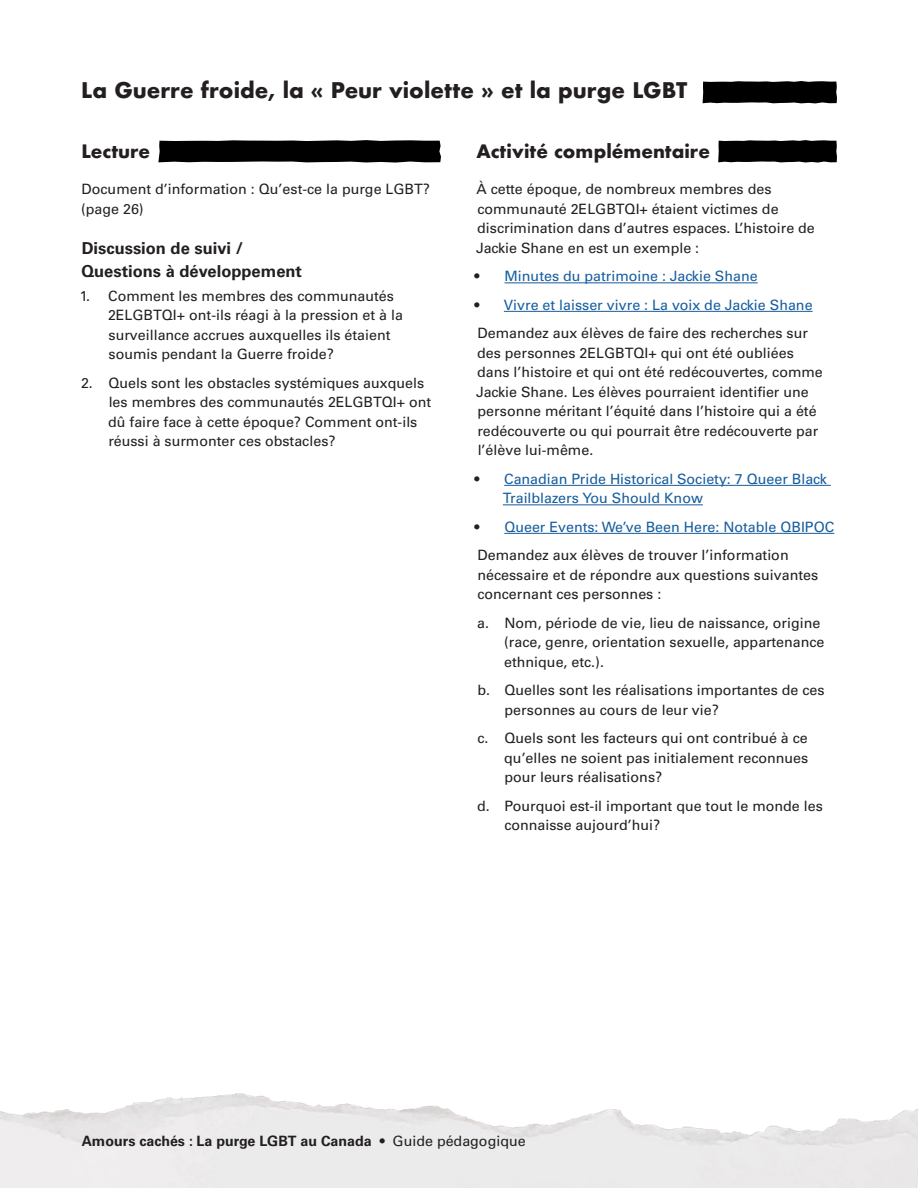
<style>
.page{position:relative;width:918px;height:1188px;background:#fff}
.page>*{position:absolute;margin:0;border:0;box-sizing:border-box;transform-origin:0 0}
.Heading_2{font:700 21px "Futura";color:#231f20}
.Heading_3{font:700 18px "Futura";color:#231f20}
.Heading_4{font:700 16.5px/22.5px "Univers LT Pro 65";color:#231f20}
.Body{font:14.25px/19.5px "Univers LT Pro 55 Roman";color:#231f20}
.t1{font:14.25px/19.5px "Univers LT Pro 55 Roman";color:#175d9e}
.t2{font:700 14.25px "Univers LT Pro 65";color:#231f20}
.s1{color:#231f20}
.s2{font-family:"Univers LT Pro 55 Roman";font-weight:400}
</style>
<div class="page">
<hr style="left:505px;top:282px;width:253px;height:1px;background:#175d9e">
<hr style="left:504px;top:311px;width:309px;height:1px;background:#175d9e">
<hr style="left:504px;top:485px;width:327px;height:1px;background:#175d9e">
<hr style="left:503px;top:504px;width:200px;height:1px;background:#175d9e">
<hr style="left:504px;top:533px;width:330px;height:1px;background:#175d9e">
<svg style="left:703px;top:81px;width:134px;height:22px;background:#090909"></svg>
<svg style="left:718px;top:140px;width:119px;height:23px;background:#141414"></svg>
<svg style="left:158px;top:140px;width:283px;height:23px;background:#141414"></svg>
<p class="Heading_2" style="left:81px;top:75px;width:608px">La Guerre froide, la « Peur violette » et la purge LGBT</p>
<p class="Heading_3" style="left:81px;top:139px;width:70px">Lecture</p>
<p class="Body" style="left:81px;top:179px;width:350px">Document d’information : Qu’est-ce la purge LGBT? (page 26)</p>
<p class="Heading_4" style="left:81px;top:237px;width:222px">Discussion de suivi /<br>Questions à développement</p>
<p class="Body" style="left:108px;top:286px;width:297px;text-indent:-28px">1. Comment les membres des communautés 2ELGBTQI+ ont-ils réagi à la pression et à la surveillance accrues auxquelles ils étaient soumis pendant la Guerre froide?</p>
<p class="Body" style="left:108px;top:373px;width:325px;text-indent:-27px">2. Quels sont les obstacles systémiques auxquels les membres des communautés 2ELGBTQI+ ont dû faire face à cette époque? Comment ont-ils réussi à surmonter ces obstacles?</p>
<p class="Heading_3" style="left:477px;top:139px;width:235px">Activité complémentaire</p>
<p class="Body" style="left:476px;top:179px;width:340px">À cette époque, de nombreux membres des communauté 2ELGBTQI+ étaient victimes de discrimination dans d’autres espaces. L’histoire de Jackie Shane en est un exemple :</p>
<p class="t1" style="left:474px;top:266px;width:285px"><span class="s1">•</span> Minutes du patrimoine : Jackie Shane</p>
<p class="t1" style="left:474px;top:295px;width:340px"><span class="s1">•</span> Vivre et laisser vivre : La voix de Jackie Shane</p>
<p class="Body" style="left:476px;top:323px;width:348px">Demandez aux élèves de faire des recherches sur des personnes 2ELGBTQI+ qui ont été oubliées dans l’histoire et qui ont été redécouvertes, comme Jackie Shane. Les élèves pourraient identifier une personne méritant l’équité dans l’histoire qui a été redécouverte ou qui pourrait être redécouverte par l’élève lui-même.</p>
<p class="t1" style="left:503px;top:469px;width:325px;text-indent:-28px"><span class="s1">•</span> Canadian Pride Historical Society: 7 Queer Black<br>Trailblazers You Should Know</p>
<p class="t1" style="left:474px;top:517px;width:361px"><span class="s1">•</span> Queer Events: We’ve Been Here: Notable QBIPOC</p>
<p class="Body" style="left:477px;top:545px;width:342px">Demandez aux élèves de trouver l’information nécessaire et de répondre aux questions suivantes concernant ces personnes :</p>
<p class="Body" style="left:504px;top:613px;width:322px;text-indent:-27px">a. Nom, période de vie, lieu de naissance, origine (race, genre, orientation sexuelle, appartenance ethnique, etc.).</p>
<p class="Body" style="left:504px;top:680px;width:322px;text-indent:-27px">b. Quelles sont les réalisations importantes de ces personnes au cours de leur vie?</p>
<p class="Body" style="left:504px;top:728px;width:306px;text-align:justify;text-indent:-27px">c. Quels sont les facteurs qui ont contribué à ce qu’elles ne soient pas initialement reconnues pour leurs réalisations?</p>
<p class="Body" style="left:504px;top:796px;width:320px;text-indent:-27px">d. Pourquoi est-il important que tout le monde les connaisse aujourd’hui?</p>
<p class="t2" style="left:82px;top:1131px;width:445px">Amours cachés : La purge LGBT au Canada <span class="s2">• Guide pédagogique</span></p>
</div>
